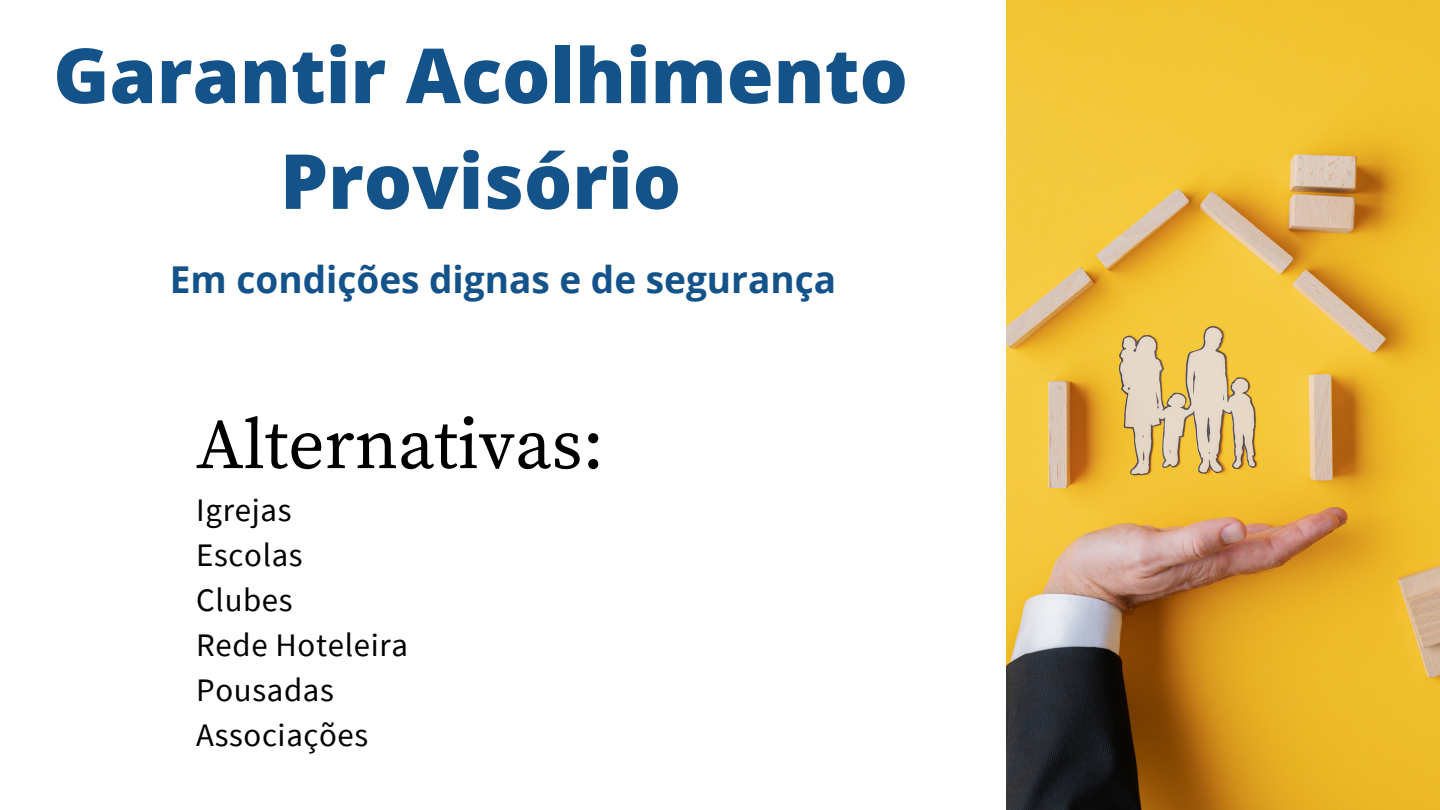
<style>
.page{position:relative;width:1440px;height:810px;background:#fff}
.page>*{position:absolute;margin:0;border:0;box-sizing:border-box;transform-origin:0 0}
.t1{font:800 76px/105.8px "Open Sans";color:#13538a;text-align:center}
.t2{font:71.4px "Source Serif Pro";color:#000}
.t3{font:700 37px "Open Sans";color:#13538a}
.t4{font:32.8px "Source Sans Pro";letter-spacing:.02em;color:#000}
</style>
<div class="page">
<img style="left:1007px;top:0;width:433px;height:810px">
<p class="t1" style="left:53px;top:21px;width:856px">Garantir Acolhimento<br>Provisório</p>
<p class="t3" style="left:170px;top:253px;width:668px">Em condições dignas e de segurança</p>
<p class="t2" style="left:196px;top:403px;width:409px">Alternativas:</p>
<p class="t4" style="left:196px;top:488px;width:97px">Igrejas</p>
<p class="t4" style="left:196px;top:533px;width:108px">Escolas</p>
<p class="t4" style="left:196px;top:579px;width:98px">Clubes</p>
<p class="t4" style="left:196px;top:624px;width:213px">Rede Hoteleira</p>
<p class="t4" style="left:196px;top:669px;width:139px">Pousadas</p>
<p class="t4" style="left:196px;top:714px;width:174px">Associações</p>
</div>
